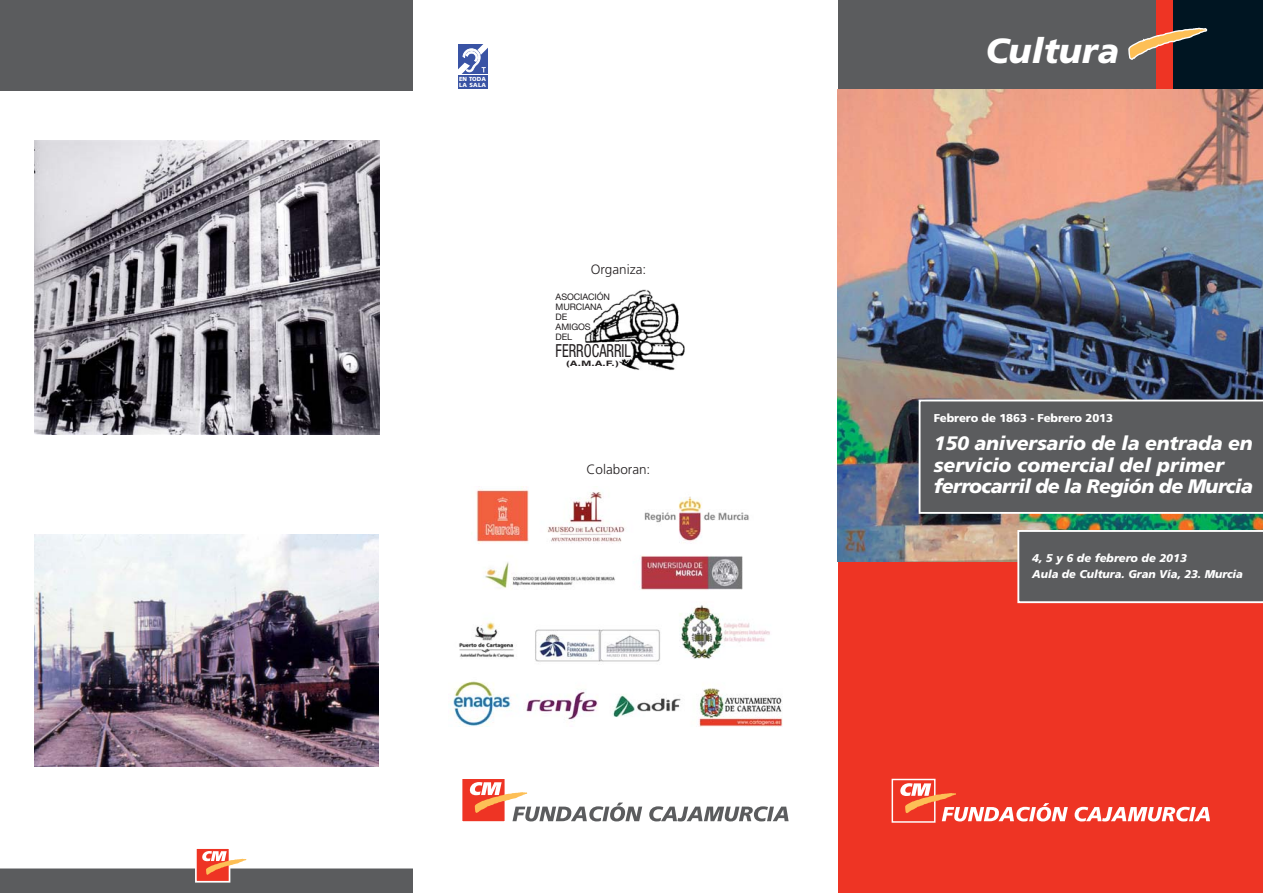
<style>
.page{position:relative;width:1263px;height:893px;background:#fff}
.page>*{position:absolute;margin:0;border:0;box-sizing:border-box;transform-origin:0 0}
.t1{font:italic 900 34.8px "Frutiger";color:#fff}
.t2{font:italic 900 19.5px/21.5px "Frutiger";letter-spacing:-.01em;color:#fff}
.t3{font:condensed 18px "Helvetica Neue";letter-spacing:.005em;color:#231f20;scale:.8 1}
.t4{font:300 13.5px "Frutiger";color:#231f20}
.t5{font:900 11.4px "Frutiger";letter-spacing:-.01em;color:#fff}
.t6{font:italic 900 11.25px/16px "Frutiger";color:#fff}
.t7{font:9px/9.9px "Helvetica Neue";letter-spacing:-.01em;color:#231f20}
.t8{font:700 expanded 7.5px "Helvetica Neue";color:#231f20;scale:1.15 1}
.t9{font:900 5.85px/5.7px "Frutiger LT Std";letter-spacing:.02em;color:#fff}
</style>
<div class="page">
<div style="left:1155px;top:0;width:18px;height:89px;background:#ee3424"></div>
<div style="left:838px;top:89px;width:425px;height:804px;background:#ee3424"></div>
<img style="left:838px;top:89px;width:425px;height:472px">
<div style="left:838px;top:0;width:317px;height:89px;background:#5b5c5e"></div>
<div style="left:1173px;top:0;width:90px;height:89px;background:#001522"></div>
<svg style="left:1128px;top:27px;width:80px;height:33px"></svg>
<svg style="left:649px;top:806px;width:139px;height:15px"></svg>
<div style="left:461px;top:777px;width:45px;height:46px;background:#ee3424;border:2px solid #fff"></div>
<svg style="left:469px;top:782px;width:173px;height:39px"></svg>
<svg style="left:1074px;top:807px;width:136px;height:14px"></svg>
<div style="left:891px;top:779px;width:44px;height:44px;background:#ee3424;border:1px solid #fff"></div>
<svg style="left:900px;top:783px;width:168px;height:38px"></svg>
<div style="left:195px;top:847px;width:35px;height:36px;background:#ee3424;border:2px solid #fff"></div>
<svg style="left:0;top:851px;width:413px;height:42px"></svg>
<div style="left:0;top:0;width:412px;height:91px;background:#5b5c5e"></div>
<div style="left:919px;top:400px;width:344px;height:114px;background:#5b5c5e"></div>
<svg style="left:1017px;top:530px;width:246px;height:73px;background:#646566"></svg>
<img style="left:34px;top:141px;width:345px;height:294px">
<img style="left:34px;top:534px;width:345px;height:232px">
<svg style="left:458px;top:44px;width:29px;height:30px"></svg>
<div style="left:458px;top:75px;width:29px;height:13px;background:#3953a4"></div>
<img style="left:585px;top:290px;width:100px;height:80px">
<img style="left:451px;top:486px;width:331px;height:240px">
<p class="t9" style="left:459px;top:76px;width:29px">EN TODA<br>LA SALA</p>
<p class="t4" style="left:591px;top:264px;width:57px">Organiza:</p>
<p class="t7" style="left:556px;top:293px;width:56px">ASOCIACIÓN<br>MURCIANA<br>DE<br>AMIGOS<br>DEL</p>
<p class="t3" style="left:556px;top:344px;width:96px">FERROCARRIL</p>
<p class="t8" style="left:566px;top:361px;width:48px">(A.M.A.F.)</p>
<p class="t4" style="left:586px;top:464px;width:65px">Colaboran:</p>
<h1 class="t1" style="left:985px;top:36px;width:135px">Cultura</h1>
<p class="t5" style="left:934px;top:414px;width:181px">Febrero de 1863 - Febrero 2013</p>
<p class="t2" style="left:934px;top:434px;width:321px">150 aniversario de la entrada en servicio comercial del primer ferrocarril de la Región de Murcia</p>
<p class="t6" style="left:1032px;top:551px;width:212px">4, 5 y 6 de febrero de 2013<br>Aula de Cultura. Gran Vía, 23. Murcia</p>
</div>
